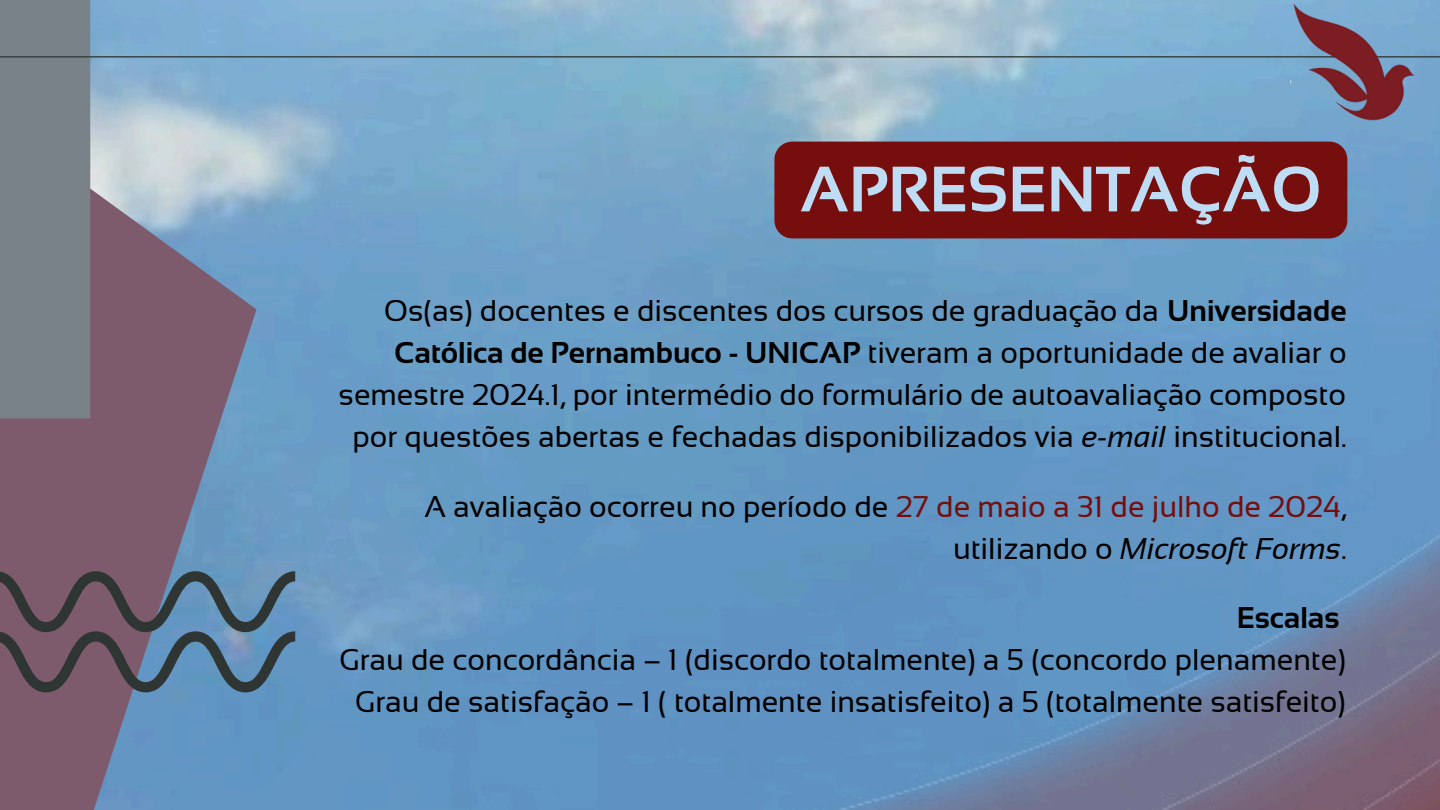
<style>
.page{position:relative;width:1440px;height:810px;background:#fff}
.page>*{position:absolute;margin:0;border:0;box-sizing:border-box;transform-origin:0 0}
.t1{font:700 64px "Sansation";color:#beddf4}
.t2{font:30px/42px "Sansation";color:#000;text-align:right}
.t3{font:700 30px "Sansation";color:#000}
.s1{font-weight:700}
.s2{font-style:italic}
.s3{color:#760e0e}
</style>
<div class="page">
<img style="left:256px;top:0;width:1184px;height:810px">
<svg style="left:0;top:0;width:256px;height:810px"></svg>
<div style="left:0;top:0;width:90px;height:418px;background:#798288"></div>
<svg style="left:0;top:571px;width:295px;height:121px"></svg>
<hr style="left:0;top:56px;width:1440px;height:2px;background:#384542">
<img style="left:1289px;top:0;width:132px;height:122px">
<div style="left:774px;top:142px;width:573px;height:96px;background:#760e0e;border-radius:18px"></div>
<p class="t1" style="left:800px;top:153px;width:523px">APRESENTAÇÃO</p>
<p class="t2" style="left:339px;top:290px;width:1010px">Os(as) docentes e discentes dos cursos de graduação da <span class="s1">Universidade Católica de Pernambuco - UNICAP</span> tiveram a oportunidade de avaliar o semestre 2024.1, por intermédio do formulário de autoavaliação composto por questões abertas e fechadas disponibilizados via <span class="s2">e-mail</span> institucional.</p>
<p class="t2" style="left:424px;top:485px;width:924px">A avaliação ocorreu no período de <span class="s3">27 de maio a 31 de julho de 2024</span>, utilizando o <span class="s2">Microsoft Forms</span>.</p>
<h1 class="t3" style="left:1237px;top:601px;width:104px">Escalas</h1>
<p class="t2" style="left:339px;top:639px;width:1008px">Grau de concordância – 1 (discordo totalmente) a 5 (concordo plenamente)</p>
<p class="t2" style="left:355px;top:681px;width:992px">Grau de satisfação – 1 ( totalmente insatisfeito) a 5 (totalmente satisfeito)</p>
</div>
